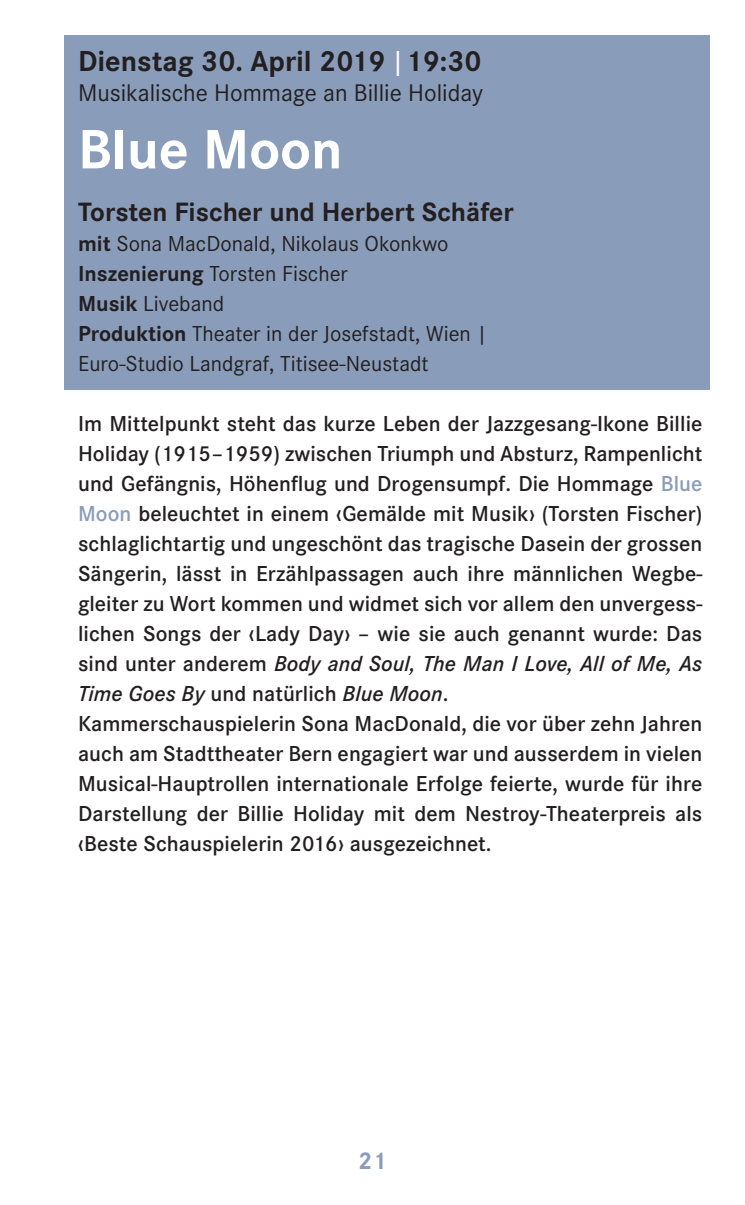
<style>
.page{position:relative;width:745px;height:1205px;background:#fff}
.page>*{position:absolute;margin:0;border:0;box-sizing:border-box;transform-origin:0 0}
.t1{font:700 57.5px "Corporate S";color:#fff}
.t2{font:700 30px "Corporate S";color:#231f20}
.t3{font:700 27.5px "Corporate S";color:#231f20}
.t4{font:25px "Corporate S";color:#231f20}
.t5{font:700 25px "Corporate S";color:#899cb9}
.t6{font:600 22.5px/30px "Corporate S";letter-spacing:.005em;color:#231f20}
.t7{font:22.5px/30px "Corporate S";color:#231f20}
.s1{font-weight:400;color:#fff}
.s2{font-weight:700}
.s3{color:#899cb9}
.s4{font-style:italic}
</style>
<div class="page">
<div style="left:64px;top:35px;width:645px;height:355px;background:#899cb9"></div>
<h2 class="t2" style="left:78px;top:40px;width:405px">Dienstag 30. April 2019 <span class="s1">|</span>19:30</h2>
<p class="t4" style="left:78px;top:76px;width:406px">Musikalische Hommage an Billie Holiday</p>
<h1 class="t1" style="left:78px;top:109px;width:266px">Blue Moon</h1>
<p class="t3" style="left:78px;top:193px;width:437px">Torsten Fischer und Herbert Schäfer</p>
<p class="t7" style="left:78px;top:228px;width:411px"><span class="s2">mit</span> Sona MacDonald, Nikolaus Okonkwo <span class="s2">Inszenierung</span> Torsten Fischer<br><span class="s2">Musik</span> Liveband<br><span class="s2">Produktion</span> Theater in der Josefstadt, Wien | Euro-Studio Landgraf, Titisee-Neustadt</p>
<p class="t6" style="left:78px;top:408px;width:625px">Im Mittelpunkt steht das kurze Leben der Jazzgesang-Ikone Billie Holiday (1915 –1959) zwischen Triumph und Absturz, Rampenlicht und Gefängnis, Höhenflug und Drogensumpf. Die Hommage <span class="s3">Blue Moon</span> beleuchtet in einem ‹Gemälde mit Musik› (Torsten Fischer) schlaglichtartig und ungeschönt das tragische Dasein der grossen Sängerin, lässt in Erzählpassagen auch ihre männlichen Wegbe&shy;gleiter zu Wort kommen und widmet sich vor allem den unvergess&shy;lichen Songs der ‹Lady Day› – wie sie auch genannt wurde: Das sind unter anderem <span class="s4">Body and Soul, The Man I Love, All of Me, As Time Goes By</span> und natürlich <span class="s4">Blue Moon</span>.<br>Kammerschauspielerin Sona MacDonald, die vor über zehn Jahren auch am Stadttheater Bern engagiert war und ausserdem in vielen Musical-Hauptrollen internationale Erfolge feierte, wurde für ihre Darstellung der Billie Holiday mit dem Nestroy-Theaterpreis als ‹Beste Schauspielerin 2016› ausgezeichnet.</p>
<p class="t5" style="left:358px;top:1143px;width:30px">21</p>
</div>
